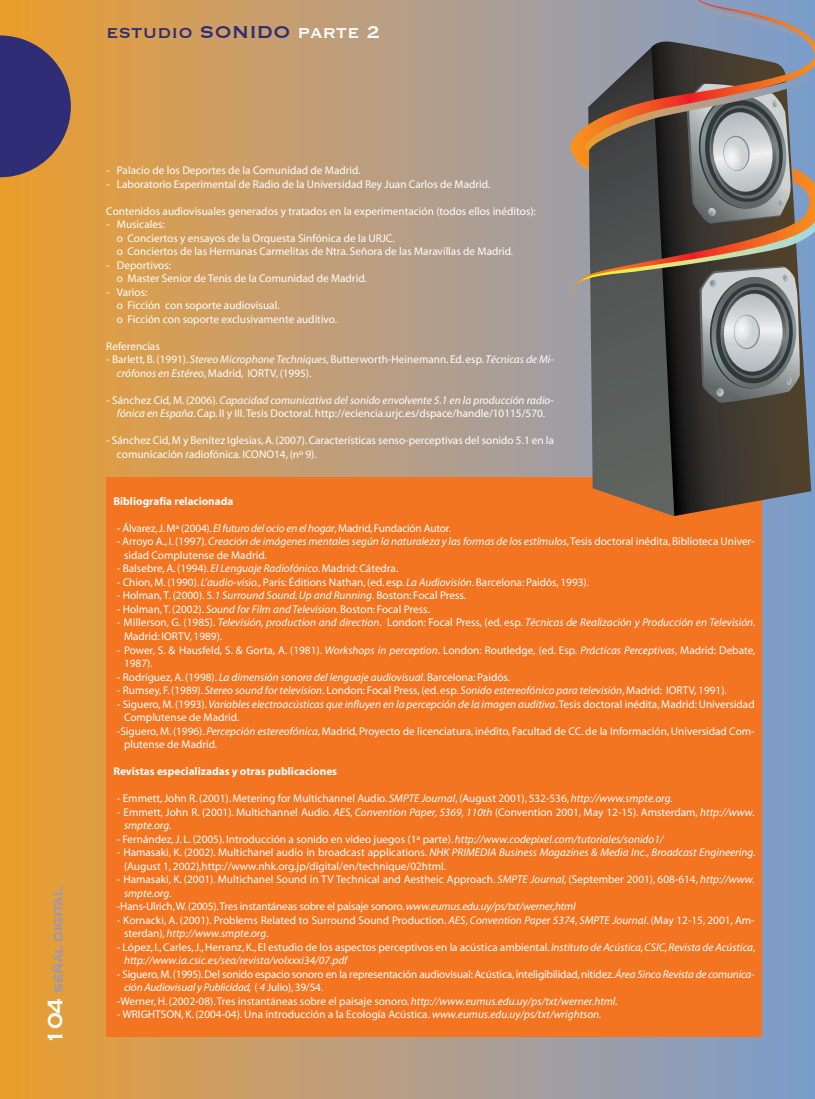
<style>
.page{position:relative;width:815px;height:1099px;background:#fff}
.page>*{position:absolute;margin:0;border:0;box-sizing:border-box;transform-origin:0 0}
.t1{font:22.5px "Copperplate";color:#2e2d76}
.t2{font:15px "Copperplate";letter-spacing:-.05em;color:#9195ca}
.t3{font:11.25px/13.5px "Myriad";color:#fff}
.t4{font:italic 11.25px/13.5px "Myriad";color:#fff}
.t5{font:700 11.25px "Myriad";color:#fff}
.s1{color:#fff}
.s2{font-size:27.5px;color:#fff}
.s3{font-style:italic}
.s4{font-style:normal}
</style>
<div class="page">
<div style="left:0;top:0;width:815px;height:1098px;background:linear-gradient(to right,#ed9e35,#7d9ed2)"></div>
<svg style="left:0;top:35px;width:71px;height:142px;background:#554568"></svg>
<div style="left:106px;top:477px;width:656px;height:560px;background:#f37421"></div>
<svg style="left:588px;top:403px;width:64px;height:106px;background:#70655a"></svg>
<svg style="left:652px;top:403px;width:159px;height:113px;background:#4a4239"></svg>
<svg style="left:570px;top:0;width:245px;height:167px;background:#7d8390"></svg>
<svg style="left:571px;top:84px;width:244px;height:319px;background:#736e6b"></svg>
<h1 class="t1" style="left:106px;top:18px;width:275px">estudio SONIDO <span class="s1">parte 2</span></h1>
<h2 class="t2" style="left:49px;top:1044px;width:159px;rotate:-90deg"><span class="s2">104</span> SEÑAL DIGITAL</h2>
<p class="t3" style="left:106px;top:164px;width:256px">- Palacio de los Deportes de la Comunidad de Madrid.</p>
<p class="t3" style="left:106px;top:177px;width:385px">- Laboratorio Experimental de Radio de la Universidad Rey Juan Carlos de Madrid.</p>
<p class="t3" style="left:106px;top:204px;width:431px">Contenidos audiovisuales generados y tratados en la experimentación (todos ellos inéditos):</p>
<p class="t3" style="left:117px;top:218px;width:398px;text-indent:-11px">- Musicales:<br>o Conciertos y ensayos de la Orquesta Sinfónica de la URJC.<br>o Conciertos de las Hermanas Carmelitas de Ntra. Señora de las Maravillas de Madrid.</p>
<p class="t3" style="left:117px;top:258px;width:251px;text-indent:-11px">- Deportivos:<br>o Master Senior de Tenis de la Comunidad de Madrid.</p>
<p class="t3" style="left:117px;top:285px;width:222px;text-indent:-11px">- Varios:<br>o Ficción con soporte audiovisual.<br>o Ficción con soporte exclusivamente auditivo.</p>
<p class="t3" style="left:106px;top:339px;width:55px">Referencias</p>
<p class="t3" style="left:117px;top:353px;width:439px;text-indent:-11px">- Barlett, B. (1991). <span class="s3">Stereo Microphone Techniques</span>, Butterworth-Heinemann. Ed. esp. <span class="s3">Técnicas de Mi&shy;crófonos en Estéreo</span>, Madrid, IORTV, (1995).</p>
<p class="t3" style="left:106px;top:393px;width:449px;text-align:center">- Sánchez Cid, M. (2006). <span class="s3">Capacidad comunicativa del sonido envolvente 5.1 en la producción radio&shy;fónica en España</span>. Cap. II y III. Tesis Doctoral. http://eciencia.urjc.es/dspace/handle/10115/570.</p>
<p class="t3" style="left:117px;top:434px;width:439px;text-indent:-11px">- Sánchez Cid, M y Benítez Iglesias, A. (2007). Características senso-perceptivas del sonido 5.1 en la comunicación radiofónica. ICONO14, (nº 9).</p>
<p class="t5" style="left:113px;top:495px;width:122px">Bibliografía relacionada</p>
<p class="t3" style="left:117px;top:522px;width:336px">- Álvarez, J. Mª (2004). <span class="s3">El futuro del ocio en el hogar</span>, Madrid, Fundación Autor.</p>
<p class="t3" style="left:124px;top:535px;width:632px;text-indent:-7px">- Arroyo A., I. (1997). <span class="s3">Creación de imágenes mentales según la naturaleza y las formas de los estímulos</span>, Tesis doctoral inédita, Biblioteca Univer&shy;sidad Complutense de Madrid.</p>
<p class="t3" style="left:117px;top:562px;width:283px">- Balsebre, A. (1994). <span class="s3">El Lenguaje Radiofónico</span>. Madrid: Cátedra.</p>
<p class="t3" style="left:117px;top:576px;width:474px">- Chion, M. (1990). <span class="s3">L’audio-visio.,</span> París: Éditions Nathan, (ed. esp. <span class="s3">La Audiovisión</span>. Barcelona: Paidós, 1993).</p>
<p class="t3" style="left:117px;top:589px;width:351px">- Holman, T. (2000). 5<span class="s3">.1 Surround Sound. Up and Running</span>. Boston: Focal Press.</p>
<p class="t3" style="left:117px;top:603px;width:314px">- Holman, T. (2002). <span class="s3">Sound for Film and Television.</span> Boston: Focal Press.</p>
<p class="t4" style="left:124px;top:616px;width:633px;text-indent:-7px"><span class="s4">- Millerson, G. (1985).</span> Televisión, production and direction<span class="s4">. London: Focal Press, (ed. esp.</span> Técnicas de Realización y Producción en Televisión<span class="s4">.<br>Madrid: IORTV, 1989).</span></p>
<p class="t3" style="left:124px;top:643px;width:633px;text-indent:-7px">- Power, S. &amp; Hausfeld, S. &amp; Gorta, A. (1981). <span class="s3">Workshops in perception</span>. London: Routledge, (ed. Esp. <span class="s3">Prácticas Perceptivas</span>, Madrid: Debate,<br>1987).</p>
<p class="t4" style="left:117px;top:670px;width:395px"><span class="s4">- Rodríguez, A. (1998).</span> La dimensión sonora del lenguaje audiovisual<span class="s4">. Barcelona: Paidós.</span></p>
<p class="t3" style="left:117px;top:684px;width:611px">- Rumsey, F. (1989). <span class="s3">Stereo sound for television</span>. London: Focal Press, (ed. esp. <span class="s3">Sonido estereofónico para televisión</span>, Madrid: IORTV, 1991).</p>
<p class="t4" style="left:117px;top:697px;width:639px"><span class="s4">- Siguero, M. (1993).</span> Variables electroacústicas que influyen en la percepción de la imagen auditiva<span class="s4">. Tesis doctoral inédita, Madrid: Universidad</span></p>
<p class="t3" style="left:124px;top:711px;width:117px">Complutense de Madrid.</p>
<p class="t3" style="left:117px;top:724px;width:639px">-Siguero, M. (1996). <span class="s3">Percepción estereofónica</span>, Madrid, Proyecto de licenciatura, inédito, Facultad de CC. de la Información, Universidad Com-</p>
<p class="t3" style="left:124px;top:738px;width:95px">plutense de Madrid.</p>
<p class="t5" style="left:113px;top:765px;width:225px">Revistas especializadas y otras publicaciones</p>
<p class="t3" style="left:117px;top:792px;width:557px">- Emmett, John R. (2001). Metering for Multichannel Audio. <span class="s3">SMPTE Journal</span>, (August 2001), 532-536, <span class="s3">http://www.smpte.org.</span></p>
<p class="t3" style="left:124px;top:805px;width:632px;text-indent:-7px">- Emmett, John R. (2001). Multichannel Audio. <span class="s3">AES, Convention Paper, 5369</span>, <span class="s3">110th</span> (Convention 2001, May 12-15). Amsterdam, <span class="s3">http://www. smpte.org</span>.</p>
<p class="t3" style="left:117px;top:832px;width:548px">- Fernández, J. L. (2005). Introducción a sonido en video juegos (1ª parte). <span class="s3">http://www.codepixel.com/tutoriales/sonido1/</span></p>
<p class="t3" style="left:124px;top:846px;width:633px;text-indent:-7px">- Hamasaki, K. (2002). Multichanel audio in broadcast applications. <span class="s3">NHK PRIMEDIA Business Magazines &amp; Media Inc</span>., <span class="s3">Broadcast Engineering</span>. (August 1, 2002),http://www.nhk.org.jp/digital/en/technique/02html.</p>
<p class="t3" style="left:117px;top:873px;width:639px">- Hamasaki, K. (2001). Multichanel Sound in TV Technical and Aestheic Approach. <span class="s3">SMPTE Journal,</span> (September 2001), 608-614, <span class="s3">http://www.</span></p>
<p class="t4" style="left:124px;top:886px;width:49px">smpte.org<span class="s4">.</span></p>
<p class="t3" style="left:117px;top:900px;width:460px">-Hans-Ulrich, W. (2005). Tres instantáneas sobre el paisaje sonoro. <span class="s3">www.eumus.edu.uy/ps/txt/werner,html</span></p>
<p class="t3" style="left:124px;top:913px;width:632px;text-indent:-7px">- Kornacki, A. (2001). Problems Related to Surround Sound Production. <span class="s3">AES</span>, <span class="s3">Convention Paper 5374</span>, <span class="s3">SMPTE Journal</span>. (May 12-15, 2001, Am&shy;sterdan), <span class="s3">http://www.smpte.org</span>.</p>
<p class="t4" style="left:124px;top:940px;width:633px;text-indent:-7px"><span class="s4">- López, I., Carles, J., Herranz, K., El estudio de los aspectos perceptivos en la acústica ambiental.</span> Instituto de Acústica, CSIC, Revista de Acústica<span class="s4">, </span>http://www.ia.csic.es/sea/revista/volxxxi34/07.pdf</p>
<p class="t3" style="left:117px;top:967px;width:639px">- Siguero, M. (1995). Del sonido espacio sonoro en la representación audiovisual: Acústica, inteligibilidad, nitidez. <span class="s3">Área 5inco Revista de comunica-</span></p>
<p class="t4" style="left:124px;top:981px;width:201px">ción Audiovisual y Publicidad, <span class="s4">(</span> 4 <span class="s4">Julio), 39/54.</span></p>
<p class="t3" style="left:117px;top:994px;width:502px">-Werner, H. (2002-08). Tres instantáneas sobre el paisaje sonoro. <span class="s3">http://www.eumus.edu.uy/ps/txt/werner.html.</span></p>
<p class="t3" style="left:117px;top:1008px;width:486px"><span class="s3">-</span> WRIGHTSON, K. (2004-04). Una introducción a la Ecología Acústica. <span class="s3">www.eumus.edu.uy/ps/txt/wrightson.</span></p>
</div>
